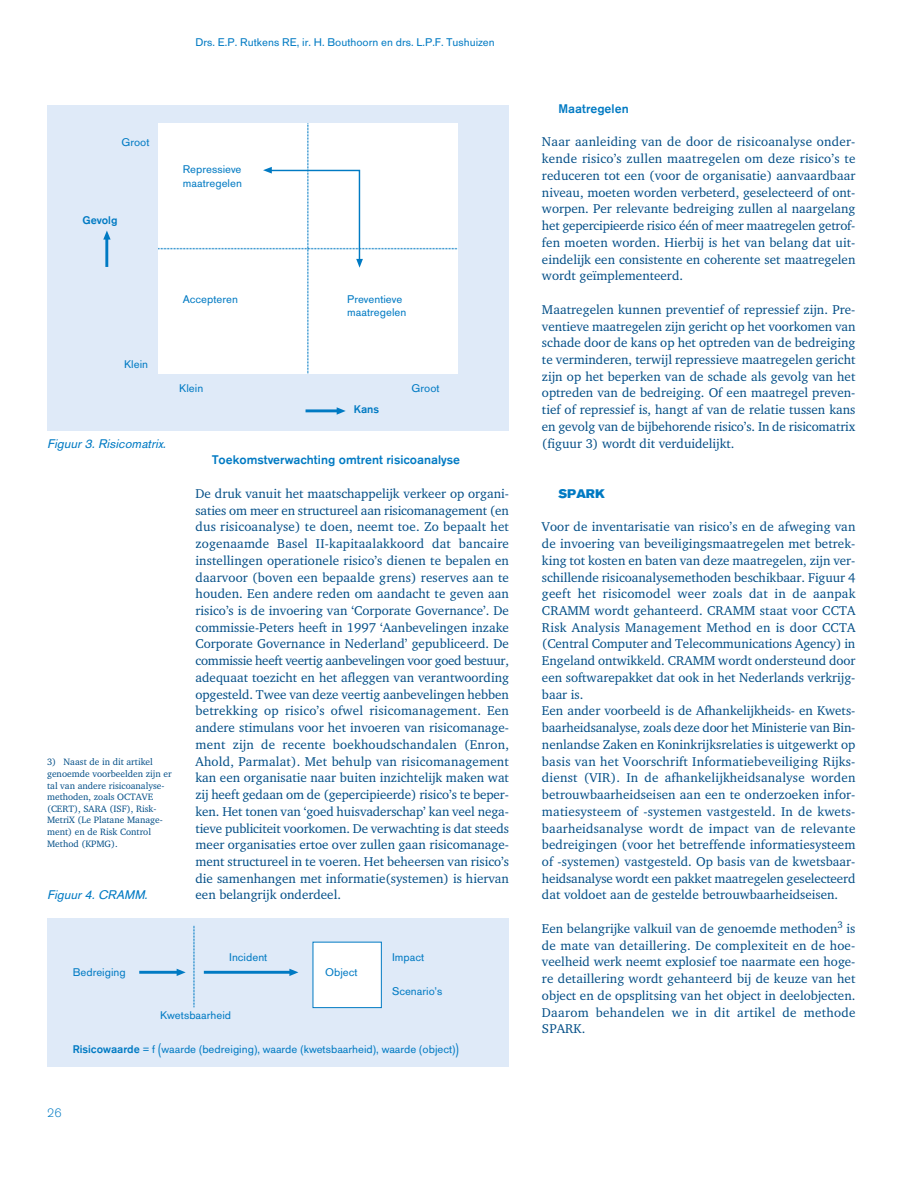
<style>
.page{position:relative;width:918px;height:1188px;background:#fff}
.page>*{position:absolute;margin:0;border:0;box-sizing:border-box;transform-origin:0 0}
.t1{font:13.05px/16.8px "Charter BT";color:#004d86;text-align:justify}
.t2{font:500 13.05px "Accius T";color:#007ac3}
.t3{font:italic 13.05px "Accius T";color:#007ac3}
.t4{font:900 13.05px "Accius T";color:#007ac3}
.t5{font:300 13.05px "Accius T";color:#007ac3}
.t6{font:11.7px/13.8px "Accius T";color:#007ac3}
.t7{font:500 11.7px "Accius T";color:#007ac3}
.t8{font:9.45px/11.7px "Charter BT";color:#004d86}
.s1{font-weight:500}
.s2{font-size:16.35px}
</style>
<div class="page">
<div style="left:49px;top:105px;width:460px;height:326px;background:#dfeaf8"></div>
<svg style="left:103px;top:231px;width:8px;height:9px"></svg>
<hr style="left:105px;top:236px;width:3px;height:31px;background:#007ac3">
<svg style="left:337px;top:407px;width:9px;height:8px"></svg>
<hr style="left:306px;top:409px;width:35px;height:3px;background:#007ac3">
<div style="left:158px;top:124px;width:299px;height:250px;background:#fff"></div>
<div style="left:47px;top:919px;width:462px;height:148px;background:#dfeaf8"></div>
<svg style="left:177px;top:969px;width:9px;height:7px"></svg>
<hr style="left:139px;top:971px;width:42px;height:3px;background:#007ac3">
<svg style="left:289px;top:969px;width:9px;height:7px"></svg>
<hr style="left:204px;top:971px;width:89px;height:3px;background:#007ac3">
<svg style="left:193px;top:926px;width:2px;height:82px"></svg>
<div style="left:313px;top:942px;width:68px;height:66px;background:#fff"></div>
<div style="left:313px;top:942px;width:69px;height:66px;border:1px solid #007ac3"></div>
<p class="t6" style="left:196px;top:36px;width:301px">Drs. E.P. Rutkens RE, ir. H. Bouthoorn en drs. L.P.F. Tushuizen</p>
<p class="t6" style="left:121px;top:136px;width:29px">Groot</p>
<p class="t7" style="left:83px;top:216px;width:36px">Gevolg</p>
<p class="t6" style="left:183px;top:163px;width:61px">Repressieve maatregelen</p>
<p class="t6" style="left:183px;top:293px;width:57px">Accepteren</p>
<p class="t6" style="left:347px;top:293px;width:61px">Preventieve maatregelen</p>
<p class="t6" style="left:124px;top:358px;width:26px">Klein</p>
<p class="t6" style="left:179px;top:383px;width:26px">Klein</p>
<p class="t6" style="left:412px;top:383px;width:29px">Groot</p>
<p class="t7" style="left:354px;top:406px;width:27px">Kans</p>
<p class="t3" style="left:47px;top:439px;width:123px">Figuur 3. Risicomatrix.</p>
<p class="t8" style="left:47px;top:757px;width:126px">3) Naast de in dit artikel genoemde voorbeelden zijn er tal van andere risicoanalyse&shy;methoden, zoals OCTAVE (CERT), SARA (ISF), Risk-<br>MetriX (Le Platane Manage&shy;ment) en de Risk Control<br>Method (KPMG).</p>
<p class="t3" style="left:47px;top:891px;width:104px">Figuur 4. CRAMM.</p>
<p class="t2" style="left:212px;top:456px;width:250px">Toekomstverwachting omtrent risicoanalyse</p>
<p class="t1" style="left:196px;top:486px;width:315px">De druk vanuit het maatschappelijk verkeer op organi&shy;saties om meer en structureel aan risicomanagement (en dus risicoanalyse) te doen, neemt toe. Zo bepaalt het zogenaamde Basel II-kapitaalakkoord dat bancaire instellingen operationele risico’s dienen te bepalen en daarvoor (boven een bepaalde grens) reserves aan te houden. Een andere reden om aandacht te geven aan risico’s is de invoering van ‘Corporate Governance’. De commissie-Peters heeft in 1997 ‘Aanbevelingen inzake Corporate Governance in Nederland’ gepubliceerd. De commissie heeft veertig aanbevelingen voor goed bestuur, adequaat toezicht en het afleggen van verantwoording opgesteld. Twee van deze veertig aanbevelingen hebben betrekking op risico’s ofwel risicomanagement. Een andere stimulans voor het invoeren van risicomanage&shy;ment zijn de recente boekhoudschandalen (Enron, Ahold, Parmalat). Met behulp van risicomanagement kan een organisatie naar buiten inzichtelijk maken wat zij heeft gedaan om de (gepercipieerde) risico’s te beper&shy;ken. Het tonen van ‘goed huisvaderschap’ kan veel nega&shy;tieve publiciteit voorkomen. De verwachting is dat steeds meer organisaties ertoe over zullen gaan risicomanage&shy;ment structureel in te voeren. Het beheersen van risico’s die samenhangen met informatie(systemen) is hiervan een belangrijk onderdeel.</p>
<p class="t6" style="left:73px;top:967px;width:55px">Bedreiging</p>
<p class="t6" style="left:229px;top:951px;width:40px">Incident</p>
<p class="t6" style="left:392px;top:951px;width:34px">Impact</p>
<p class="t6" style="left:392px;top:986px;width:52px">Scenario’s</p>
<p class="t6" style="left:325px;top:967px;width:34px">Object</p>
<p class="t6" style="left:160px;top:1010px;width:72px">Kwetsbaarheid</p>
<p class="t6" style="left:73px;top:1043px;width:388px"><span class="s1">Risicowaarde</span> = f <span class="s2">(</span>waarde (bedreiging), waarde (kwetsbaarheid), waarde (object)<span class="s2">)</span></p>
<p class="t5" style="left:47px;top:1108px;width:16px">26</p>
<p class="t2" style="left:558px;top:104px;width:72px">Maatregelen</p>
<p class="t1" style="left:542px;top:135px;width:315px">Naar aanleiding van de door de risicoanalyse onder&shy;kende risico’s zullen maatregelen om deze risico’s te reduceren tot een (voor de organisatie) aanvaardbaar niveau, moeten worden verbeterd, geselecteerd of ont&shy;worpen. Per relevante bedreiging zullen al naargelang het gepercipieerde risico één of meer maatregelen getrof&shy;fen moeten worden. Hierbij is het van belang dat uit&shy;eindelijk een consistente en coherente set maatregelen wordt geïmplementeerd.</p>
<p class="t1" style="left:542px;top:302px;width:315px">Maatregelen kunnen preventief of repressief zijn. Pre&shy;ventieve maatregelen zijn gericht op het voorkomen van schade door de kans op het optreden van de bedreiging te verminderen, terwijl repressieve maatregelen gericht zijn op het beperken van de schade als gevolg van het optreden van de bedreiging. Of een maatregel preven&shy;tief of repressief is, hangt af van de relatie tussen kans en gevolg van de bijbehorende risico’s. In de risicomatrix (figuur 3) wordt dit verduidelijkt.</p>
<p class="t4" style="left:558px;top:489px;width:48px">SPARK</p>
<p class="t1" style="left:542px;top:520px;width:315px;text-align:left">Voor de inventarisatie van risico’s en de afweging van de invoering van beveiligingsmaatregelen met betrek&shy;king tot kosten en baten van deze maatregelen, zijn ver&shy;schillende risicoanalysemethoden beschikbaar. Figuur 4 geeft het risicomodel weer zoals dat in de aanpak CRAMM wordt gehanteerd. CRAMM staat voor CCTA Risk Analysis Management Method en is door CCTA (Central Computer and Telecommunications Agency) in Engeland ontwikkeld. CRAMM wordt ondersteund door een softwarepakket dat ook in het Nederlands verkrijg&shy;baar is.<br>Een ander voorbeeld is de Afhankelijkheids- en Kwets&shy;baarheidsanalyse, zoals deze door het Ministerie van Bin&shy;nenlandse Zaken en Koninkrijksrelaties is uitgewerkt op basis van het Voorschrift Informatiebeveiliging Rijks&shy;dienst (VIR). In de afhankelijkheidsanalyse worden betrouwbaarheidseisen aan een te onderzoeken infor&shy;matiesysteem of -systemen vastgesteld. In de kwets&shy;baarheidsanalyse wordt de impact van de relevante bedreigingen (voor het betreffende informatiesysteem of -systemen) vastgesteld. Op basis van de kwetsbaar&shy;heidsanalyse wordt een pakket maatregelen geselecteerd dat voldoet aan de gestelde betrouwbaarheidseisen.</p>
<p class="t1" style="left:542px;top:921px;width:315px">Een belangrijke valkuil van de genoemde methoden<sup>3</sup> is de mate van detaillering. De complexiteit en de hoe&shy;veelheid werk neemt explosief toe naarmate een hoge&shy;re detaillering wordt gehanteerd bij de keuze van het object en de opsplitsing van het object in deelobjecten.<br>Daarom behandelen we in dit artikel de methode SPARK.</p>
</div>
